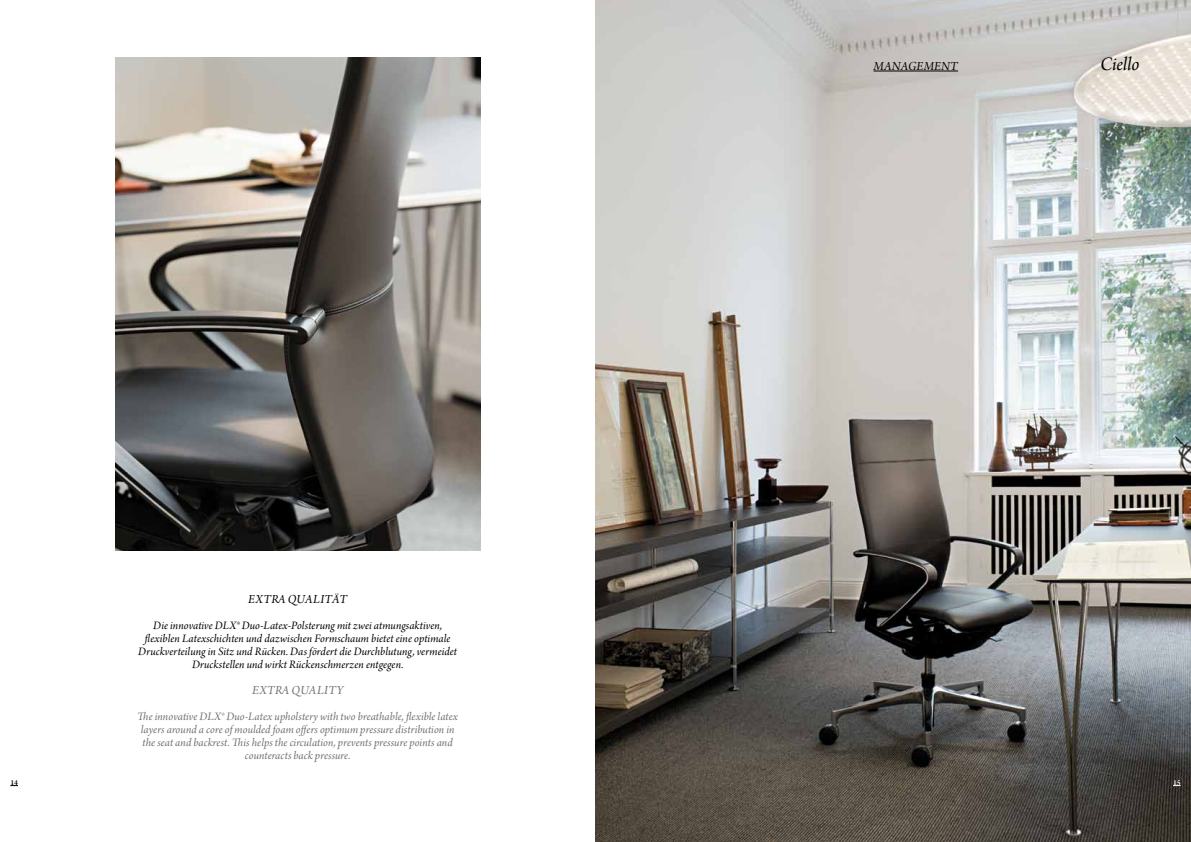
<style>
.page{position:relative;width:1191px;height:842px;background:#fff}
.page>*{position:absolute;margin:0;border:0;box-sizing:border-box;transform-origin:0 0}
.t1{font:20px "Arno Pro Italic Subhead";color:#000}
.t2{font:13px "Arno Pro Italic Subhead";letter-spacing:.02em;color:#000}
.t3{font:13px "Arno Pro Italic Subhead";letter-spacing:.03em;color:#707172}
.t4{font:12px/13px "Arno Pro Italic Subhead";letter-spacing:.005em;color:#000;text-align:center}
.t5{font:12px/13px "Arno Pro Italic Subhead";letter-spacing:.005em;color:#707172;text-align:center}
.t6{font:8px "Arno Pro Smbd Subhead";color:#000}
.t7{font:8px "Arno Pro Smbd Subhead";color:#fff}
</style>
<div class="page">
<img style="left:595px;top:0;width:596px;height:842px">
<img style="left:115px;top:58px;width:365px;height:493px">
<hr style="left:873px;top:71px;width:85px;height:1px;background:#000">
<p class="t6" style="left:10px;top:778px;width:9px">14</p>
<p class="t2" style="left:248px;top:591px;width:100px">Extra Qualität</p>
<p class="t4" style="left:138px;top:619px;width:321px">Die innovative DLX® Duo-Latex-Polsterung mit zwei atmungsaktiven, flexiblen Latexschichten und dazwischen Formschaum bietet eine optimale Druckverteilung in Sitz und Rücken. Das fördert die Durchblutung, vermeidet Druckstellen und wirkt Rückenschmerzen entgegen.</p>
<p class="t3" style="left:252px;top:682px;width:93px">Extra quality</p>
<p class="t5" style="left:137px;top:710px;width:322px">The innovative DLX® Duo-Latex upholstery with two breathable, flexible latex layers around a core of moulded foam offers optimum pressure distribution in the seat and backrest. This helps the circulation, prevents pressure points and counteracts back pressure.</p>
<p class="t2" style="left:873px;top:58px;width:86px">Management</p>
<h1 class="t1" style="left:1100px;top:52px;width:41px">Ciello</h1>
<p class="t7" style="left:1173px;top:778px;width:9px">15</p>
</div>
